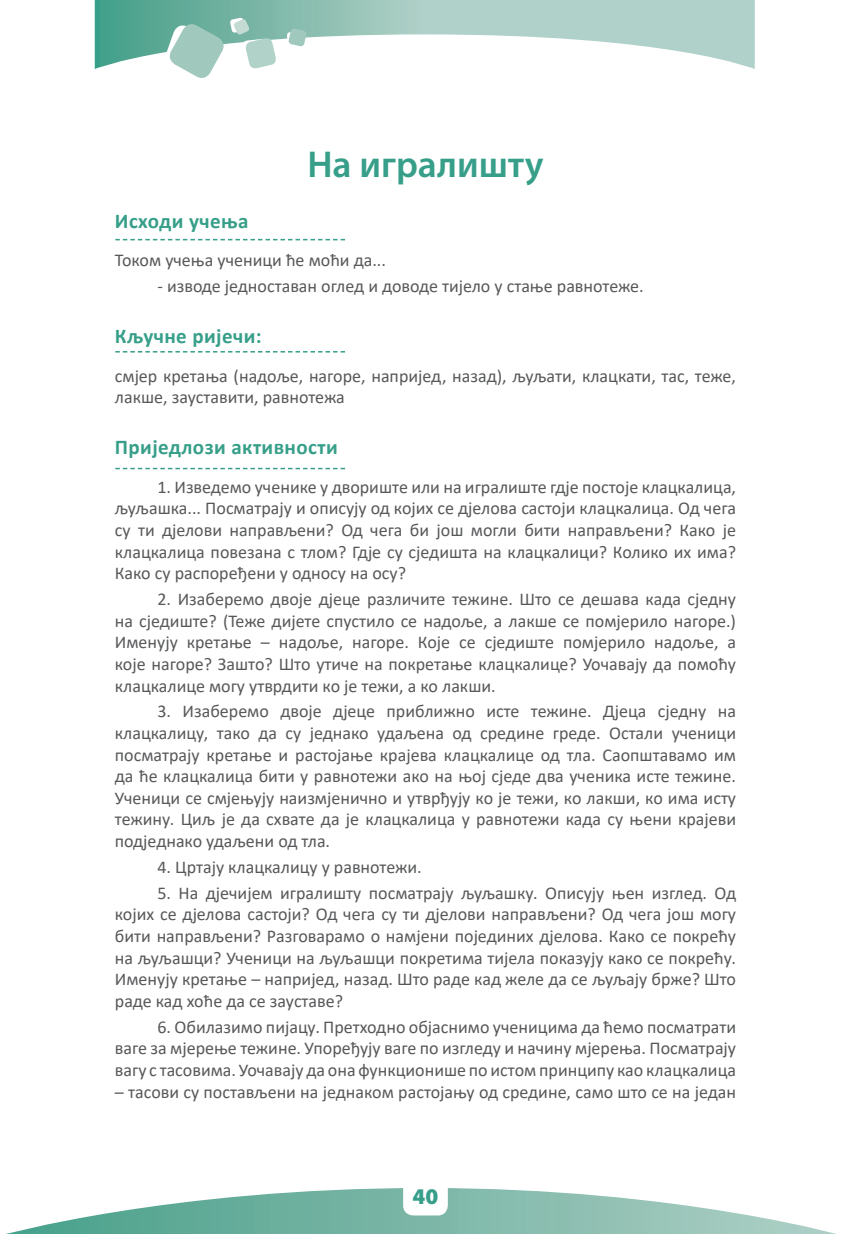
<style>
.page{position:relative;width:851px;height:1234px;background:#fff}
.page>*{position:absolute;margin:0;border:0;box-sizing:border-box;transform-origin:0 0}
.t1{font:600 37.5px "Myriad Pro";color:#379f89}
.t2{font:900 22.5px "Myriad Pro";color:#379f89}
.t3{font:700 21px "Calibri";letter-spacing:.02em;color:#379f89}
.t4{font:18px/21.6px "Calibri";color:#57585a;text-align:justify}
</style>
<div class="page">
<svg style="left:10px;top:1188px;width:822px;height:45px"></svg>
<div style="left:403px;top:1170px;width:45px;height:45px;background:#fff;border-radius:10px"></div>
<svg style="left:95px;top:17px;width:659px;height:61px"></svg>
<svg style="left:115px;top:239px;width:230px;height:1px"></svg>
<svg style="left:115px;top:467px;width:230px;height:2px"></svg>
<svg style="left:115px;top:351px;width:230px;height:1px"></svg>
<h1 class="t1" style="left:307px;top:140px;width:237px">На игралишту</h1>
<p class="t3" style="left:115px;top:206px;width:135px">Исходи учења</p>
<p class="t4" style="left:115px;top:249px;width:272px">Током учења ученици ће моћи да...</p>
<p class="t4" style="left:157px;top:275px;width:488px">- изводе једноставан оглед и доводе тијело у стање равнотеже.</p>
<p class="t3" style="left:115px;top:321px;width:148px">Кључне ријечи:</p>
<p class="t4" style="left:115px;top:364px;width:622px">смјер кретања (надоље, нагоре, напријед, назад), љуљати, клацкати, тас, теже, лакше, зауставити, равнотежа</p>
<p class="t3" style="left:115px;top:432px;width:224px">Приједлози активности</p>
<p class="t4" style="left:115px;top:475px;width:622px;text-indent:43px">1. Изведемо ученике у двориште или на игралиште гдје постоје клацкалица, љуљашка... Посматрају и описују од којих се дјелова састоји клацкалица. Од чега су ти дјелови направљени? Од чега би још могли бити направљени? Како је клацкалица повезана с тлом? Гдје су сједишта на клацкалици? Колико их има?<br>Како су распоређени у односу на осу?</p>
<p class="t4" style="left:115px;top:587px;width:622px;text-indent:43px">2. Изаберемо двоје дјеце различите тежине. Што се дешава када сједну на сједиште? (Теже дијете спустило се надоље, а лакше се помјерило нагоре.)<br>Именују кретање – надоље, нагоре. Које се сједиште помјерило надоље, а које нагоре? Зашто? Што утиче на покретање клацкалице? Уочавају да помоћу клацкалице могу утврдити ко је тежи, а ко лакши.</p>
<p class="t4" style="left:115px;top:700px;width:622px;text-indent:43px">3. Изаберемо двоје дјеце приближно исте тежине. Дјеца сједну на клацкалицу, тако да су једнако удаљена од средине греде. Остали ученици посматрају кретање и растојање крајева клацкалице од тла. Саопштавамо им да ће клацкалица бити у равнотежи ако на њој сједе два ученика исте тежине.<br>Ученици се смјењују наизмјенично и утврђују ко је тежи, ко лакши, ко има исту тежину. Циљ је да схвате да је клацкалица у равнотежи када су њени крајеви подједнако удаљени од тла.</p>
<p class="t4" style="left:157px;top:855px;width:266px">4. Цртају клацкалицу у равнотежи.</p>
<p class="t4" style="left:115px;top:881px;width:622px;text-indent:43px">5. На дјечијем игралишту посматрају љуљашку. Описују њен изглед. Од којих се дјелова састоји? Од чега су ти дјелови направљени? Од чега још могу бити направљени? Разговарамо о намјени појединих дјелова. Како се покрећу на љуљашци? Ученици на љуљашци покретима тијела показују како се покрећу.<br>Именују кретање – напријед, назад. Што раде кад желе да се љуљају брже? Што раде кад хоће да се зауставе?</p>
<p class="t4" style="left:115px;top:1015px;width:622px;text-indent:43px">6. Обилазимо пијацу. Претходно објаснимо ученицима да ћемо посматрати ваге за мјерење тежине. Упоређују ваге по изгледу и начину мјерења. Посматрају вагу с тасовима. Уочавају да она функционише по истом принципу као клацкалица</p>
<p class="t4" style="left:115px;top:1080px;width:622px">– тасови су постављени на једнаком растојању од средине, само што се на један</p>
<p class="t2" style="left:412px;top:1181px;width:27px">40</p>
</div>
